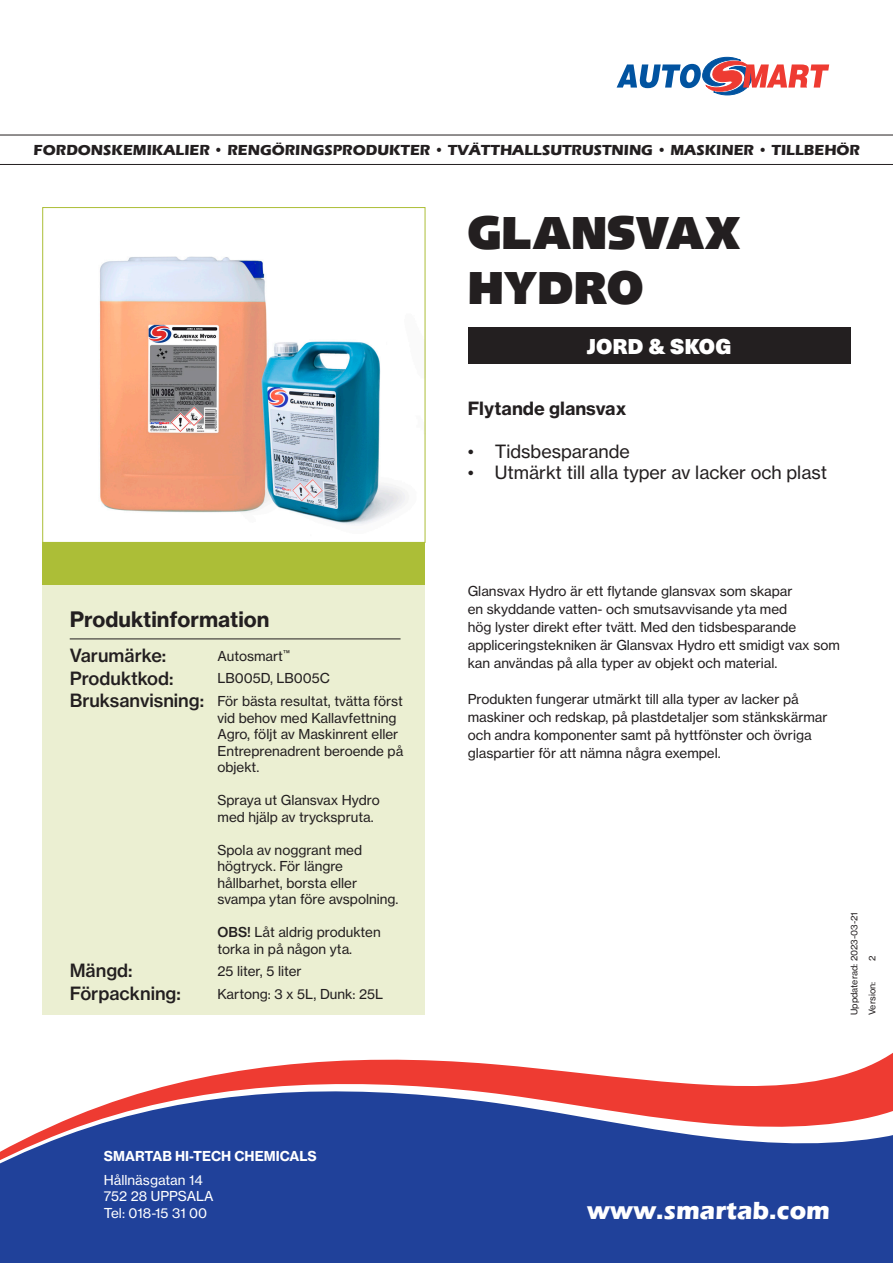
<style>
.page{position:relative;width:893px;height:1263px;background:#fff}
.page>*{position:absolute;margin:0;border:0;box-sizing:border-box;transform-origin:0 0}
.t1{font:900 46.5px "Syntax";color:#231f20}
.t2{font:700 25.5px "Eras ITC";color:#fff}
.t3{font:21px "N Haas Grotesk TX Pro 75 Bd";color:#231f20}
.t4{font:21px "Neue Haas Unica W1 G X Black";color:#fff}
.t5{font:18px "N Haas Grotesk TX Pro 65 Md";color:#231f20}
.t6{font:18px "N Haas Grotesk TX Pro 55 Rg";color:#231f20}
.t7{font:18px "N Haas Grotesk TX Pro 75 Bd";color:#231f20}
.t8{font:700 15px "Eras ITC";color:#231f20}
.t9{font:13.5px/16.5px "N Haas Grotesk TX Pro 55 Rg";color:#231f20}
.t10{font:13.5px "N Haas Grotesk TX Pro 55 Rg";color:#fff}
.t11{font:13.5px "N Haas Grotesk TX Pro 75 Bd";color:#fff}
.t12{font:9px "N Haas Grotesk TX Pro 55 Rg";color:#231f20}
.s1{font-family:"N Haas Grotesk TX Pro 65 Md"}
</style>
<div class="page">
<svg style="left:0;top:1052px;width:893px;height:211px;fill:#20419a"></svg>
<svg style="left:617px;top:57px;width:212px;height:38px"></svg>
<svg style="left:0;top:135px;width:893px;height:30px"></svg>
<img style="left:99px;top:256px;width:307px;height:269px">
<div style="left:43px;top:207px;width:382px;height:336px;border:1px solid #acbe37"></div>
<div style="left:468px;top:327px;width:382px;height:37px;background:#231f20"></div>
<div style="left:43px;top:543px;width:382px;height:42px;background:#acbe37"></div>
<div style="left:43px;top:585px;width:382px;height:430px;background:#ebefd2"></div>
<hr style="left:70px;top:639px;width:331px;height:1px;background:#231f20">
<p class="t8" style="left:34px;top:141px;width:828px">FORDONSKEMIKALIER • RENGÖRINGSPRODUKTER • TVÄTTHALLSUTRUSTNING • MASKINER • TILLBEHÖR</p>
<p class="t1" style="left:468px;top:205px;width:274px">GLANSVAX</p>
<p class="t1" style="left:468px;top:261px;width:177px">HYDRO</p>
<p class="t4" style="left:587px;top:329px;width:146px">JORD &amp; SKOG</p>
<p class="t7" style="left:468px;top:397px;width:160px">Flytande glansvax</p>
<p class="t6" style="left:468px;top:440px;width:164px">• Tidsbesparande</p>
<p class="t6" style="left:468px;top:462px;width:361px">• Utmärkt till alla typer av lacker och plast</p>
<p class="t3" style="left:70px;top:606px;width:201px">Produktinformation</p>
<p class="t5" style="left:70px;top:644px;width:98px">Varumärke:</p>
<p class="t5" style="left:70px;top:667px;width:105px">Produktkod:</p>
<p class="t5" style="left:70px;top:689px;width:136px">Bruksanvisning:</p>
<p class="t9" style="left:217px;top:648px;width:74px">Autosmart<sup>™</sup></p>
<p class="t9" style="left:217px;top:670px;width:114px">LB005D, LB005C</p>
<p class="t9" style="left:217px;top:693px;width:187px">För bästa resultat, tvätta först vid behov med Kallavfettning<br>Agro, följt av Maskinrent eller<br>Entreprenadrent beroende på objekt.</p>
<p class="t9" style="left:217px;top:792px;width:164px">Spraya ut Glansvax Hydro med hjälp av tryckspruta.</p>
<p class="t9" style="left:217px;top:842px;width:182px">Spola av noggrant med högtryck. För längre hållbarhet, borsta eller svampa ytan före avspolning.</p>
<p class="t9" style="left:217px;top:924px;width:165px"><span class="s1">OBS!</span> Låt aldrig produkten torka in på någon yta.</p>
<p class="t5" style="left:70px;top:959px;width:64px">Mängd:</p>
<p class="t5" style="left:70px;top:982px;width:113px">Förpackning:</p>
<p class="t9" style="left:217px;top:963px;width:86px">25 liter, 5 liter</p>
<p class="t9" style="left:217px;top:986px;width:167px">Kartong: 3 x 5L, Dunk: 25L</p>
<p class="t9" style="left:468px;top:582px;width:374px;line-height:18px">Glansvax Hydro är ett flytande glansvax som skapar<br>en skyddande vatten- och smutsavvisande yta med<br>hög lyster direkt efter tvätt. Med den tidsbesparande appliceringstekniken är Glansvax Hydro ett smidigt vax som kan användas på alla typer av objekt och material.</p>
<p class="t9" style="left:468px;top:690px;width:361px;line-height:18px">Produkten fungerar utmärkt till alla typer av lacker på maskiner och redskap, på plastdetaljer som stänkskärmar och andra komponenter samt på hyttfönster och övriga glaspartier för att nämna några exempel.</p>
<p class="t12" style="left:849px;top:1015px;width:105px;rotate:-90deg">Uppdaterad: 2023-03-21</p>
<p class="t12" style="left:867px;top:961px;width:7px;rotate:-90deg">2</p>
<p class="t12" style="left:867px;top:1015px;width:35px;rotate:-90deg">Version:</p>
<p class="t11" style="left:104px;top:1148px;width:214px">SMARTAB HI-TECH CHEMICALS</p>
<p class="t10" style="left:104px;top:1172px;width:101px">Hållnäsgatan 14</p>
<p class="t10" style="left:104px;top:1188px;width:111px">752 28 UPPSALA</p>
<p class="t10" style="left:104px;top:1204px;width:105px">Tel: 018-15 31 00</p>
<p class="t2" style="left:587px;top:1196px;width:245px">www.smartab.com</p>
</div>
